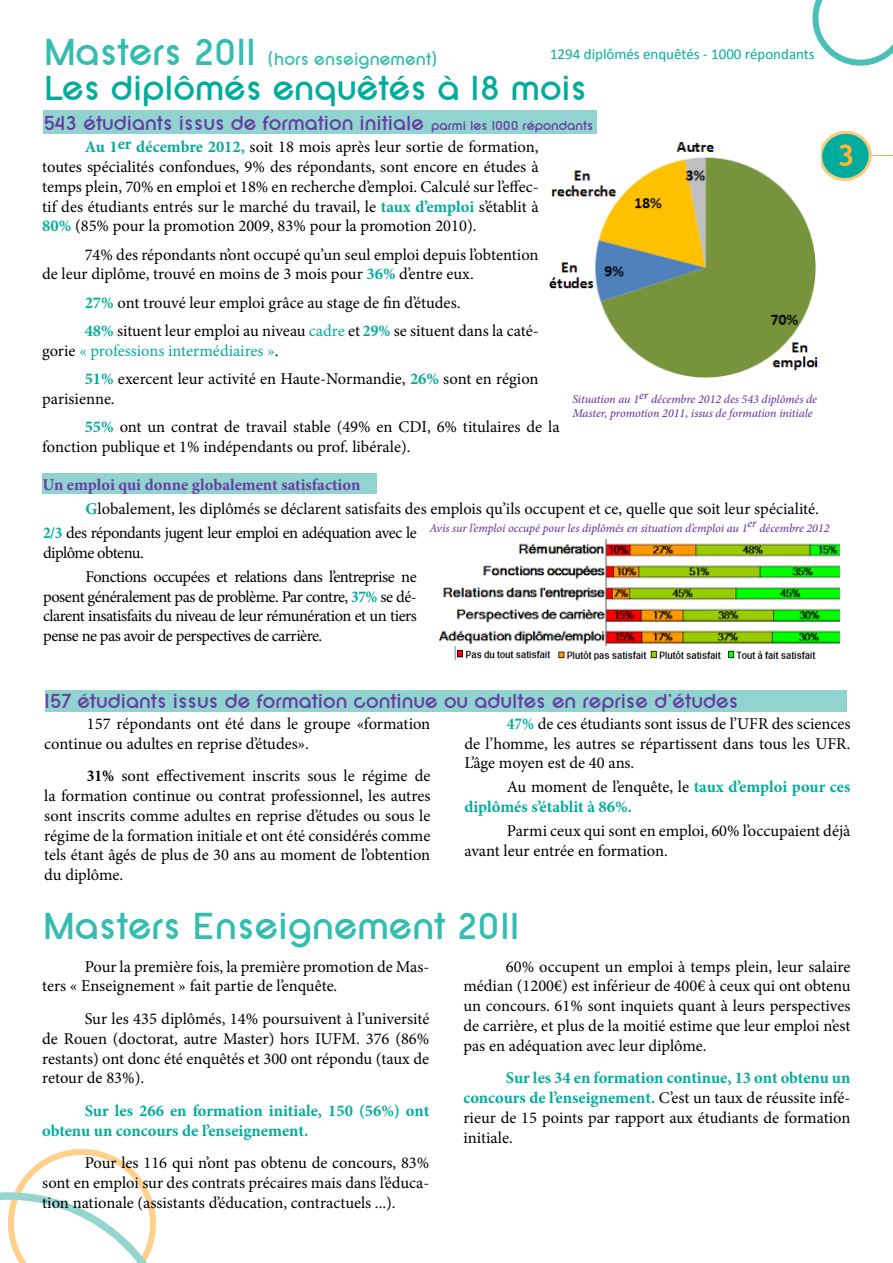
<style>
.page{position:relative;width:893px;height:1263px;background:#fff}
.page>*{position:absolute;margin:0;border:0;box-sizing:border-box;transform-origin:0 0}
.t1{font:700 39px "SF New Republic";color:#00ac9d}
.t2{font:700 36px "SF New Republic";color:#00ac9d}
.t3{font:700 30px "Trebuchet MS";color:#fcb43b}
.t4{font:700 21px "SF New Republic";color:#653ca3}
.t5{font:700 18px "SF New Republic";color:#00ac9d}
.t6{font:16.5px/19.8px "Minion Pro";letter-spacing:-.005em;color:#000;text-align:justify}
.t7{font:700 16.5px/19.8px "Minion Pro";color:#00ac9d}
.t8{font:16.5px/24px "Minion Pro";letter-spacing:-.035em;color:#000}
.t9{font:700 16.5px "Minion Pro";color:#653ca3}
.t10{font:15px "Calibri";color:#00ac9d}
.t11{font:italic 500 12px/14.4px "Minion Pro";letter-spacing:-.005em;color:#653ca3}
.s1{font-size:39px}
.s2{font-size:13.5px}
.s3{font-weight:700;color:#00ac9d}
.s4{color:#00ac9d}
.s5{font-weight:700;font-stretch:condensed;color:#00ac9d}
.s6{font-weight:700;font-stretch:condensed}
.s7{font-weight:400;color:#000}
</style>
<div class="page">
<svg style="left:0;top:1148px;width:156px;height:115px"></svg>
<img style="left:549px;top:142px;width:269px;height:236px">
<img style="left:440px;top:539px;width:400px;height:108px">
<img style="left:454px;top:647px;width:362px;height:14px">
<svg style="left:821px;top:130px;width:72px;height:51px"></svg>
<svg style="left:812px;top:0;width:81px;height:66px"></svg>
<div style="left:43px;top:473px;width:334px;height:21px;background:#91d3ce"></div>
<div style="left:44px;top:111px;width:553px;height:23px;background:#91d3ce"></div>
<div style="left:45px;top:690px;width:801px;height:22px;background:#91d3ce"></div>
<p class="t5" style="left:43px;top:49px;width:396px"><span class="s1">Masters 2011</span> (hors enseignement)</p>
<h2 class="t2" style="left:44px;top:68px;width:544px">Les diplômés enquêtés à 18 mois</h2>
<p class="t10" style="left:550px;top:45px;width:266px">1294 diplômés enquêtés - 1000 répondants</p>
<p class="t4" style="left:44px;top:112px;width:551px">543 étudiants issus de formation initiale <span class="s2">parmi les 1000 répondants</span></p>
<p class="t6" style="left:42px;top:137px;width:498px;text-indent:43px"><span class="s3">Au 1</span><sup>er</sup> <span class="s3">décembre 2012,</span> soit 18 mois après leur sortie de formation, toutes spécialités confondues, 9% des répondants, sont encore en études à temps plein, 70% en emploi et 18% en recherche d’emploi. Calculé sur l’effec&shy;tif des étudiants entrés sur le marché du travail, le <span class="s3">taux d’emploi</span> s’établit à <span class="s3">80%</span> (85% pour la promotion 2009, 83% pour la promotion 2010).</p>
<p class="t6" style="left:42px;top:244px;width:498px;text-indent:43px">74% des répondants n’ont occupé qu’un seul emploi depuis l’obtention de leur diplôme, trouvé en moins de 3 mois pour <span class="s3">36%</span> d’entre eux.</p>
<p class="t6" style="left:85px;top:288px;width:455px;line-height:28.3px"><span class="s3">27%</span> ont trouvé leur emploi grâce au stage de fin d’études.<br><span class="s3">48%</span> situent leur emploi au niveau <span class="s4">cadre</span> et <span class="s5">29%</span> se situent dans la caté-</p>
<p class="t6" style="left:85px;top:336px;width:455px;line-height:28.3px;text-indent:-43px">gorie <span class="s4">« professions intermédiaires »</span>.<br><span class="s3">51%</span> exercent leur activité en Haute-Normandie, <span class="s3">26%</span> sont en région</p>
<p class="t6" style="left:85px;top:385px;width:476px;line-height:28.3px;text-indent:-43px">parisienne.<br><span class="s3">55%</span> ont un contrat de travail stable (49% en CDI, 6% titulaires de la</p>
<p class="t6" style="left:42px;top:437px;width:370px">fonction publique et 1% indépendants ou prof. libérale).</p>
<p class="t11" style="left:572px;top:392px;width:246px">Situation au 1er décembre 2012 des 543 diplômés de<br>Master, promotion 2011, issus de formation initiale</p>
<p class="t9" style="left:43px;top:473px;width:319px">Un emploi qui donne globalement satisfaction</p>
<p class="t6" style="left:43px;top:497px;width:777px;line-height:24px;text-indent:43px"><span class="s3">G</span>lobalement, les diplômés se déclarent satisfaits des emplois qu’ils occupent et ce, quelle que soit leur spécialité.<br><span class="s5">2/3</span> des répondants jugent leur emploi en adéquation avec le</p>
<p class="t8" style="left:86px;top:541px;width:333px;text-indent:-43px">diplôme obtenu.<br>Fonctions occupées et relations dans l’entreprise ne</p>
<p class="t6" style="left:43px;top:586px;width:375px">posent généralement pas de problème. Par contre, <span class="s5">37%</span> se dé&shy;clarent insatisfaits du niveau de leur rémunération et un tiers pense ne pas avoir de perspectives de carrière.</p>
<p class="t11" style="left:429px;top:521px;width:402px">Avis sur l’emploi occupé pour les diplômés en situation d’emploi au 1er décembre 2012</p>
<h3 class="t3" style="left:837px;top:136px;width:19px">3</h3>
<p class="t4" style="left:45px;top:690px;width:695px">157 étudiants issus de formation continue ou adultes en reprise d’études</p>
<p class="t6" style="left:44px;top:714px;width:388px;text-indent:43px">157 répondants ont été dans le groupe «formation continue ou adultes en reprise d’études».</p>
<p class="t6" style="left:44px;top:766px;width:388px;text-indent:43px"><span class="s6">31%</span> sont effectivement inscrits sous le régime de la formation continue ou contrat professionnel, les autres sont inscrits comme adultes en reprise d’études ou sous le régime de la formation initiale et ont été considérés comme tels étant âgés de plus de 30 ans au moment de l’obtention du diplôme.</p>
<p class="t6" style="left:464px;top:714px;width:388px;text-indent:43px"><span class="s5">47%</span> de ces étudiants sont issus de l’UFR des sciences de l’homme, les autres se répartissent dans tous les UFR.<br>L’âge moyen est de 40 ans.</p>
<p class="t7" style="left:464px;top:777px;width:388px;text-indent:43px"><span class="s7">Au moment de l’enquête, le</span> taux d’emploi pour ces diplômés s’établit à 86%.</p>
<p class="t6" style="left:464px;top:821px;width:388px;text-indent:43px">Parmi ceux qui sont en emploi, 60% l’occupaient déjà avant leur entrée en formation.</p>
<h1 class="t1" style="left:42px;top:904px;width:479px">Masters Enseignement 2011</h1>
<p class="t6" style="left:42px;top:956px;width:389px;text-indent:43px">Pour la première fois, la première promotion de Mas&shy;ters « Enseignement » fait partie de l’enquête.</p>
<p class="t6" style="left:42px;top:1009px;width:389px;text-indent:43px">Sur les 435 diplômés, 14% poursuivent à l’université de Rouen (doctorat, autre Master) hors IUFM. 376 (86% restants) ont donc été enquêtés et 300 ont répondu (taux de retour de 83%).</p>
<p class="t7" style="left:42px;top:1100px;width:389px;text-indent:43px">Sur les 266 en formation initiale, 150 (56%) ont obtenu un concours de l’enseignement.</p>
<p class="t6" style="left:42px;top:1153px;width:389px;text-indent:43px">Pour les 116 qui n’ont pas obtenu de concours, 83% sont en emploi sur des contrats précaires mais dans l’éduca&shy;tion nationale (assistants d’éducation, contractuels ...).</p>
<p class="t6" style="left:463px;top:956px;width:389px;text-indent:43px">60% occupent un emploi à temps plein, leur salaire médian (1200€) est inférieur de 400€ à ceux qui ont obtenu un concours. 61% sont inquiets quant à leurs perspectives de carrière, et plus de la moitié estime que leur emploi n’est pas en adéquation avec leur diplôme.</p>
<p class="t6" style="left:463px;top:1068px;width:389px;text-indent:43px"><span class="s3">Sur les 34 en formation continue, 13 ont obtenu un concours de l’enseignement.</span> C’est un taux de réussite infé&shy;rieur de 15 points par rapport aux étudiants de formation initiale.</p>
</div>
